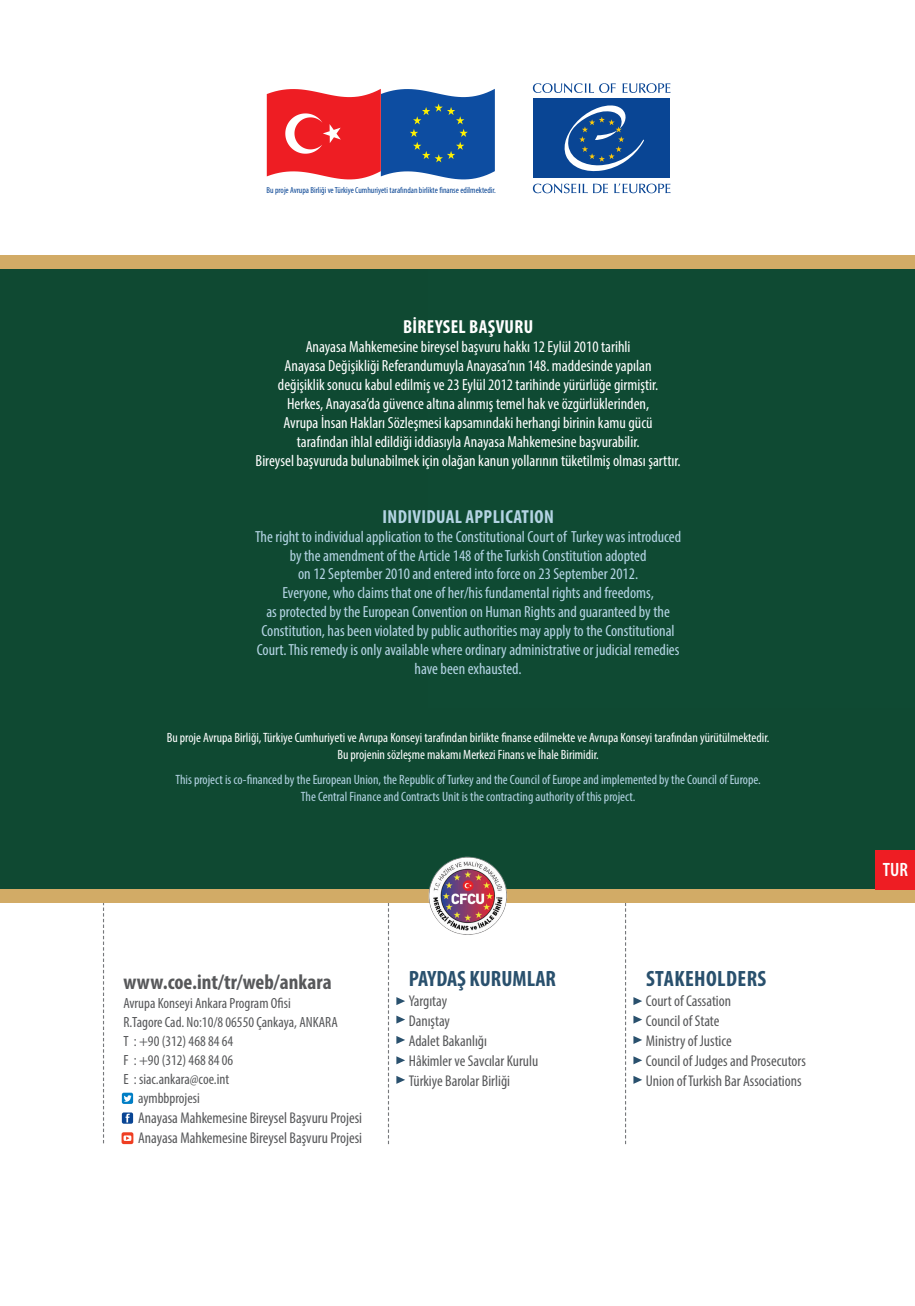
<style>
.page{position:relative;width:915px;height:1306px;background:#fff}
.page>*{position:absolute;margin:0;border:0;box-sizing:border-box;transform-origin:0 0}
.t1{font:700 condensed 22.2px "Myriad Pro";color:#29506d}
.t2{font:700 condensed 22.2px "Myriad Pro";letter-spacing:.02em;color:#29506d}
.t3{font:700 condensed 21.15px "Myriad Pro";color:#57585a}
.t4{font:600 condensed 19.35px "Myriad Pro";color:#fff}
.t5{font:700 condensed 18.9px "Myriad Pro";letter-spacing:.02em;color:#b4d4e4}
.t6{font:700 condensed 18.9px "Myriad Pro";letter-spacing:.02em;color:#fff}
.t7{font:condensed 16.05px/18.9px "Myriad Pro";color:#b4d4e4;text-align:center}
.t8{font:condensed 16.05px/18.9px "Myriad Pro";color:#fff;text-align:center}
.t9{font:condensed 15.6px/20px "Myriad Pro";color:#57585a}
.t10{font:condensed 14.85px "Myriad Pro";color:#57585a}
.t11{font:condensed 13.5px/16.5px "Myriad Pro";color:#b4d4e4;text-align:center}
.t12{font:condensed 13.5px/16.5px "Myriad Pro";color:#fff;text-align:center}
.t13{font:condensed 8.7px "Myriad Pro";color:#094594}
</style>
<div class="page">
<svg style="left:267px;top:89px;width:227px;height:90px;background:#8c4f73"></svg>
<svg style="left:622px;top:83px;width:48px;height:10px"></svg>
<svg style="left:532px;top:83px;width:83px;height:10px"></svg>
<svg style="left:614px;top:183px;width:56px;height:10px"></svg>
<svg style="left:532px;top:184px;width:76px;height:9px"></svg>
<div style="left:533px;top:98px;width:137px;height:80px;background:#094594"></div>
<svg style="left:564px;top:105px;width:80px;height:66px"></svg>
<svg style="left:103px;top:902px;width:1px;height:241px"></svg>
<svg style="left:122px;top:1092px;width:11px;height:11px"></svg>
<svg style="left:122px;top:1112px;width:11px;height:11px"></svg>
<svg style="left:121px;top:1132px;width:12px;height:12px"></svg>
<svg style="left:123px;top:1135px;width:8px;height:5px"></svg>
<svg style="left:388px;top:902px;width:1px;height:242px"></svg>
<svg style="left:396px;top:997px;width:9px;height:8px"></svg>
<svg style="left:396px;top:1056px;width:9px;height:8px"></svg>
<svg style="left:396px;top:1015px;width:9px;height:8px"></svg>
<svg style="left:396px;top:1076px;width:9px;height:7px"></svg>
<svg style="left:396px;top:1036px;width:9px;height:7px"></svg>
<svg style="left:624px;top:902px;width:2px;height:242px"></svg>
<svg style="left:633px;top:997px;width:9px;height:8px"></svg>
<svg style="left:633px;top:1056px;width:9px;height:8px"></svg>
<svg style="left:633px;top:1015px;width:9px;height:8px"></svg>
<svg style="left:633px;top:1076px;width:9px;height:7px"></svg>
<svg style="left:633px;top:1036px;width:9px;height:7px"></svg>
<div style="left:1px;top:268px;width:913px;height:621px;background:#0f4932"></div>
<div style="left:0;top:889px;width:914px;height:13px;background:#d2ab66"></div>
<div style="left:0;top:255px;width:914px;height:13px;background:#d2ab66"></div>
<div style="left:875px;top:850px;width:39px;height:39px;background:#ee1d23"></div>
<img style="left:427px;top:856px;width:80px;height:79px">
<p class="t13" style="left:266px;top:185px;width:231px">Bu proje Avrupa Birliği ve Türkiye Cumhuriyeti tarafından birlikte finanse edilmektedir.</p>
<p class="t6" style="left:403px;top:315px;width:132px">BİREYSEL BAŞVURU</p>
<p class="t8" style="left:255px;top:337px;width:426px">Anayasa Mahkemesine bireysel başvuru hakkı 12 Eylül 2010 tarihli<br>Anayasa Değişikliği Referandumuyla Anayasa’nın 148. maddesinde yapılan<br>değişiklik sonucu kabul edilmiş ve 23 Eylül 2012 tarihinde yürürlüğe girmiştir.<br>Herkes, Anayasa’da güvence altına alınmış temel hak ve özgürlüklerinden,<br>Avrupa İnsan Hakları Sözleşmesi kapsamındaki herhangi birinin kamu gücü<br>tarafından ihlal edildiği iddiasıyla Anayasa Mahkemesine başvurabilir.<br>Bireysel başvuruda bulunabilmek için olağan kanun yollarının tüketilmiş olması şarttır.</p>
<p class="t5" style="left:382px;top:504px;width:173px">INDIVIDUAL APPLICATION</p>
<p class="t7" style="left:255px;top:526px;width:427px">The right to individual application to the Constitutional Court of Turkey was introduced by the amendment of the Article 148 of the Turkish Constitution adopted<br>on 12 September 2010 and entered into force on 23 September 2012.<br>Everyone, who claims that one of her/his fundamental rights and freedoms,<br>as protected by the European Convention on Human Rights and guaranteed by the Constitution, has been violated by public authorities may apply to the Constitutional Court. This remedy is only available where ordinary administrative or judicial remedies have been exhausted.</p>
<p class="t12" style="left:167px;top:729px;width:604px">Bu proje Avrupa Birliği, Türkiye Cumhuriyeti ve Avrupa Konseyi tarafından birlikte finanse edilmekte ve Avrupa Konseyi tarafından yürütülmektedir.<br>Bu projenin sözleşme makamı Merkezi Finans ve İhale Birimidir.</p>
<p class="t11" style="left:175px;top:771px;width:586px">This project is co-financed by the European Union, the Republic of Turkey and the Council of Europe and implemented by the Council of Europe.<br>The Central Finance and Contracts Unit is the contracting authority of this project.</p>
<h2 class="t3" style="left:123px;top:968px;width:210px">WWW.COE.INT/TR/WEB/ANKARA</h2>
<p class="t10" style="left:123px;top:994px;width:169px">Avrupa Konseyi Ankara Program Ofisi</p>
<p class="t10" style="left:123px;top:1013px;width:216px">R.Tagore Cad. No:10/8 06550 Çankaya, ANKARA</p>
<p class="t10" style="left:123px;top:1032px;width:111px">T : +90 (312) 468 84 64</p>
<p class="t10" style="left:123px;top:1051px;width:111px">F : +90 (312) 468 84 06</p>
<p class="t10" style="left:123px;top:1070px;width:107px">E : siac.ankara@coe.int</p>
<p class="t10" style="left:138px;top:1089px;width:63px">aymbbprojesi</p>
<p class="t9" style="left:138px;top:1107px;width:225px">Anayasa Mahkemesine Bireysel Başvuru Projesi<br>Anayasa Mahkemesine Bireysel Başvuru Projesi</p>
<h1 class="t1" style="left:408px;top:964px;width:149px">PAYDAŞ KURUMLAR</h1>
<p class="t9" style="left:408px;top:990px;width:131px">Yargıtay<br>Danıştay<br>Adalet Bakanlığı<br>Hâkimler ve Savcılar Kurulu<br>Türkiye Barolar Birliği</p>
<h1 class="t2" style="left:645px;top:964px;width:111px">STAKEHOLDERS</h1>
<p class="t9" style="left:645px;top:990px;width:161px">Court of Cassation<br>Council of State<br>Ministry of Justice<br>Council of Judges and Prosecutors<br>Union of Turkish Bar Associations</p>
<p class="t4" style="left:882px;top:857px;width:27px">TUR</p>
</div>
